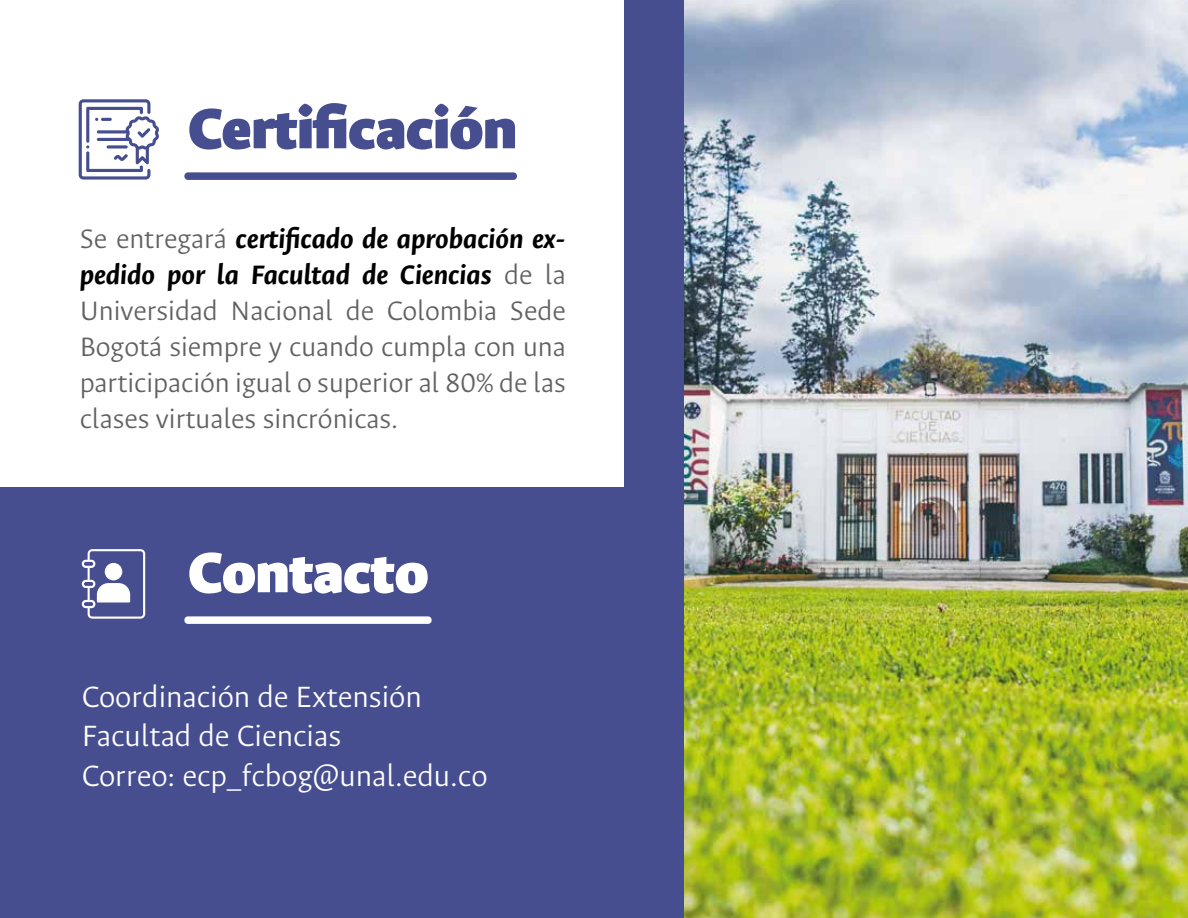
<style>
.page{position:relative;width:1188px;height:918px;background:#fff}
.page>*{position:absolute;margin:0;border:0;box-sizing:border-box;transform-origin:0 0}
.t1{font:900 63px "Ancizar Sans";color:#464e8f}
.t2{font:900 63px "Ancizar Sans";color:#fff}
.t3{font:300 33px/39.6px "Ancizar Sans";color:#fff}
.t4{font:300 30px/36px "Ancizar Sans";color:#616161;text-align:justify}
.s1{font-weight:700;font-style:italic;color:#000101}
</style>
<div class="page">
<img style="left:683px;top:0;width:505px;height:918px">
<div style="left:0;top:488px;width:683px;height:430px;background:#464e8f"></div>
<svg style="left:82px;top:549px;width:63px;height:70px"></svg>
<svg style="left:79px;top:99px;width:80px;height:81px"></svg>
<svg style="left:107px;top:145px;width:21px;height:4px"></svg>
<div style="left:624px;top:0;width:59px;height:918px;background:#464e8f"></div>
<svg style="left:184px;top:616px;width:248px;height:8px;background:#f1f2f7"></svg>
<svg style="left:184px;top:172px;width:333px;height:8px;background:#525996"></svg>
<h1 class="t1" style="left:188px;top:93px;width:331px">Certificación</h1>
<p class="t4" style="left:80px;top:221px;width:488px">Se entregará <span class="s1">certificado de aprobación ex&shy;pedido por la Facultad de Ciencias</span> de la Universidad Nacional de Colombia Sede Bogotá siempre y cuando cumpla con una participación igual o superior al 80% de las clases virtuales sincrónicas.</p>
<h1 class="t2" style="left:188px;top:537px;width:242px">Contacto</h1>
<p class="t3" style="left:82px;top:677px;width:407px">Coordinación de Extensión<br>Facultad de Ciencias<br>Correo: ecp_fcbog@unal.edu.co</p>
</div>
